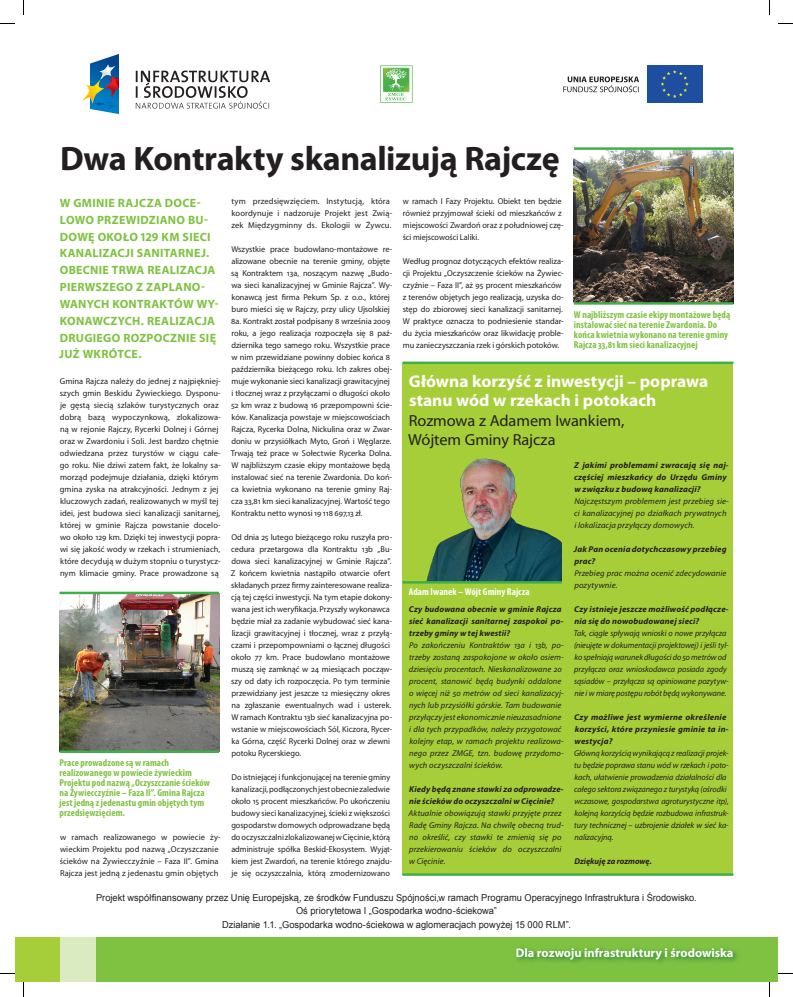
<style>
.page{position:relative;width:793px;height:997px;background:#fff}
.page>*{position:absolute;margin:0;border:0;box-sizing:border-box;transform-origin:0 0}
.t1{font:700 34px "Myriad Pro";letter-spacing:-.01em;color:#231f20}
.t2{font:700 17px/18.7px "Myriad Pro";letter-spacing:.005em;color:#fff}
.t3{font:16px/18.7px "Myriad Pro";letter-spacing:-.005em;color:#231f20}
.t4{font:700 12.4px "Myriad Pro";color:#fff}
.t5{font:700 12px/16.8px "Myriad Pro";letter-spacing:.025em;color:#7fc241}
.t6{font:700 condensed 10px/10px "Myriad Pro";letter-spacing:.005em;color:#7fc241}
.t7{font:700 condensed 10px "Myriad Pro";letter-spacing:.005em;color:#fff}
.t8{font:9.6px/13.4px "Arial";color:#231f20;text-align:center}
.t9{font:8.5px/12px "Myriad Pro";color:#231f20}
.t10{font:italic 8.5px/12px "Myriad Pro";letter-spacing:.005em;color:#231f20}
.t11{font:italic 700 8.5px/12px "Myriad Pro";letter-spacing:.02em;color:#231f20}
.t12{font:italic 700 8.5px "Myriad Pro";color:#231f20}
</style>
<div class="page">
<div style="left:402px;top:363px;width:331px;height:512px;background:#a6ce39"></div>
<svg style="left:136px;top:71px;width:134px;height:38px"></svg>
<div style="left:95px;top:937px;width:683px;height:45px;background:#7fc241"></div>
<div style="left:52px;top:937px;width:43px;height:45px;background:#daeac1"></div>
<div style="left:15px;top:937px;width:44px;height:45px;background:#a6ce39"></div>
<div style="left:513px;top:944px;width:265px;height:36px;background:#00652e;opacity:.75"></div>
<svg style="left:82px;top:54px;width:37px;height:60px"></svg>
<div style="left:646px;top:65px;width:56px;height:38px;background:#1e4ea0"></div>
<svg style="left:660px;top:70px;width:28px;height:28px"></svg>
<svg style="left:563px;top:76px;width:76px;height:16px"></svg>
<svg style="left:380px;top:65px;width:32px;height:38px"></svg>
<img style="left:60px;top:594px;width:159px;height:156px">
<hr style="left:60px;top:591px;width:159px;height:3px;background:#40ae49">
<hr style="left:60px;top:750px;width:159px;height:3px;background:#40ae49">
<img style="left:426px;top:458px;width:136px;height:123px">
<hr style="left:402px;top:581px;width:160px;height:2px;background:#40ae49">
<hr style="left:402px;top:361px;width:331px;height:3px;background:#40ae49">
<hr style="left:402px;top:873px;width:331px;height:3px;background:#40ae49">
<img style="left:574px;top:150px;width:159px;height:152px">
<hr style="left:574px;top:147px;width:159px;height:3px;background:#40ae49">
<hr style="left:574px;top:302px;width:159px;height:3px;background:#40ae49">
<svg style="left:0;top:23px;width:15px;height:1px"></svg>
<svg style="left:778px;top:23px;width:15px;height:1px"></svg>
<svg style="left:0;top:973px;width:15px;height:1px"></svg>
<svg style="left:778px;top:973px;width:15px;height:1px"></svg>
<svg style="left:23px;top:0;width:1px;height:15px"></svg>
<svg style="left:23px;top:982px;width:1px;height:15px"></svg>
<svg style="left:769px;top:0;width:1px;height:15px"></svg>
<svg style="left:769px;top:982px;width:1px;height:15px"></svg>
<h1 class="t1" style="left:60px;top:136px;width:501px">DWA KONTRAKTY SKANALIZUJĄ RAJCZĘ</h1>
<h3 class="t5" style="left:59px;top:194px;width:161px">W GMINIE RAJCZA DOCE-<br>LOWO PRZEWIDZIANO BU-<br>DOWĘ OKOŁO 129 KM SIECI<br>KANALIZACJI SANITARNEJ.<br>OBECNIE TRWA REALIZACJA<br>PIERWSZEGO Z ZAPLANO-<br>WANYCH KONTRAKTÓW WY-<br>KONAWCZYCH. REALIZACJA<br>DRUGIEGO ROZPOCZNIE SIĘ<br>JUŻ WKR</h3>
<p class="t9" style="left:231px;top:195px;width:162px">tym przedsięwzięciem. Instytucją, która koordynuje i nadzoruje Projekt jest Zwią&shy;zek Międzygminny ds. Ekologii w Żywcu.</p>
<p class="t9" style="left:231px;top:243px;width:163px">Wszystkie prace budowlano-montażowe re&shy;alizowane obecnie na terenie gminy, objęte są Kontraktem 13a, noszącym nazwę „Budo&shy;wa sieci kanalizacyjnej w Gminie Rajcza”. Wy&shy;konawcą jest firma Pekum Sp. z o.o., której buro mieści się w Rajczy, przy ulicy Ujsolskiej 8a. Kontrakt został podpisany 8 września 2009 roku, a jego realizacja rozpoczęła się 8 paź&shy;dziernika tego samego roku. Wszystkie prace w nim przewidziane powinny dobiec końca 8 października bieżącego roku. Ich zakres obej&shy;muje wykonanie sieci kanalizacji grawitacyjnej i tłocznej wraz z przyłączami o długości około 52 km wraz z budową 16 przepompowni ście&shy;ków. Kanalizacja powstaje w miejscowościach Rajcza, Rycerka Dolna, Nickulina oraz w Zwar&shy;doniu w przysiółkach Myto, Groń i Węglarze.<br>Trwają też prace w Sołectwie Rycerka Dolna.<br>W najbliższym czasie ekipy montażowe będą instalować sieć na terenie Zwardonia. Do koń&shy;ca kwietnia wykonano na terenie gminy Raj&shy;cza 33,81 km sieci kanalizacyjnej. Wartość tego Kontraktu netto wynosi 19 118 697,13 zł.</p>
<p class="t9" style="left:231px;top:531px;width:163px">Od dnia 25 lutego bieżącego roku ruszyła pro&shy;cedura przetargowa dla Kontraktu 13b „Bu&shy;dowa sieci kanalizacyjnej w Gminie Rajcza”.<br>Z końcem kwietnia nastąpiło otwarcie ofert składanych przez firmy zainteresowane realiza&shy;cją tej części inwestycji. Na tym etapie dokony&shy;wana jest ich weryfikacja. Przyszły wykonawca będzie miał za zadanie wybudować sieć kana&shy;lizacji grawitacyjnej i tłocznej, wraz z przyłą&shy;czami i przepompowniami o łącznej długości około 77 km. Prace budowlano montażowe muszą się zamknąć w 24 miesiącach począw&shy;szy od daty ich rozpoczęcia. Po tym terminie przewidziany jest jeszcze 12 miesięczny okres na zgłaszanie ewentualnych wad i usterek.<br>W ramach Kontraktu 13b sieć kanalizacyjna po&shy;wstanie w miejscowościach Sól, Kiczora, Rycer&shy;ka Górna, część Rycerki Dolnej oraz w zlewni potoku Rycerskiego.</p>
<p class="t9" style="left:231px;top:771px;width:162px">Do istniejącej i funkcjonującej na terenie gminy kanalizacji, podłączonych jest obecnie zaledwie około 15 procent mieszkańców. Po ukończeniu budowy sieci kanalizacyjnej, ścieki z większości gospodarstw domowych odprowadzane będą do oczyszczalni zlokalizowanej wCięcinie, którą administruje spółka Beskid-Ekosystem. Wyjąt&shy;kiem jest Zwardoń, na terenie którego znajdu&shy;je się oczyszczalnia, którą zmodernizowano</p>
<p class="t9" style="left:402px;top:195px;width:162px">w ramach I Fazy Projektu. Obiekt ten będzie również przyjmował ścieki od mieszkańców z miejscowości Zwardoń oraz z południowej czę&shy;ści miejscowości Laliki.</p>
<p class="t9" style="left:402px;top:255px;width:163px">Według prognoz dotyczących efektów realiza&shy;cji Projektu „Oczyszczenie ścieków na Żywiec&shy;czyźnie – Faza II”, aż 95 procent mieszkańców z terenów objętych jego realizacją, uzyska do&shy;stęp do zbiorowej sieci kanalizacji sanitarnej.<br>W praktyce oznacza to podniesienie standar&shy;du życia mieszkańców oraz likwidację proble&shy;mu zanieczyszczania rzek i górskich potoków.</p>
<p class="t6" style="left:574px;top:309px;width:158px">W najbliższym czasie ekipy montażowe będą instalować sieć na terenie Zwardonia. Do końca kwietnia wykonano na terenie gminy Rajcza 33,81 km sieci kanalizacyjnej</p>
<h3 class="t5" style="left:109px;top:346px;width:34px">ÓTCE.</h3>
<p class="t9" style="left:60px;top:375px;width:163px">Gmina Rajcza należy do jednej z najpiękniej&shy;szych gmin Beskidu Żywieckiego. Dysponu&shy;je gęstą siecią szlaków turystycznych oraz dobrą bazą wypoczynkową, zlokalizowa&shy;ną w rejonie Rajczy, Rycerki Dolnej i Górnej oraz w Zwardoniu i Soli. Jest bardzo chętnie odwiedzana przez turystów w ciągu całe&shy;go roku. Nie dziwi zatem fakt, że lokalny sa&shy;morząd podejmuje działania, dzięki którym gmina zyska na atrakcyjności. Jednym z jej kluczowych zadań, realizowanych w myśl tej idei, jest budowa sieci kanalizacji sanitarnej, której w gminie Rajcza powstanie docelo&shy;wo około 129 km. Dzięki tej inwestycji popra&shy;wi się jakość wody w rzekach i strumieniach, które decydują w dużym stopniu o turystycz&shy;nym klimacie gminy. Prace prowadzone są</p>
<h2 class="t2" style="left:409px;top:372px;width:301px">GŁÓWNA KORZYŚĆ Z INWESTYCJI – POPRAWA<br>STANU WÓD W RZEKACH I POTOKACH</h2>
<h3 class="t3" style="left:408px;top:411px;width:218px">Rozmowa z Adamem Iwankiem,<br>Wójtem Gminy Rajcza</h3>
<p class="t11" style="left:574px;top:458px;width:156px">Z jakimi problemami zwracają się naj&shy;częściej mieszkańcy do Urzędu Gminy w związku z budową kanalizacji?</p>
<p class="t10" style="left:574px;top:495px;width:156px">Najczęstszym problemem jest przebieg sie&shy;ci kanalizacyjnej po działkach prywatnych i lokalizacja przyłączy domowych.</p>
<p class="t11" style="left:574px;top:542px;width:154px">Jak Pan ocenia dotychczasowy przebieg prac?</p>
<p class="t10" style="left:574px;top:567px;width:154px">Przebieg prac można ocenić zdecydowanie pozytywnie.</p>
<p class="t11" style="left:574px;top:602px;width:156px">Czy istnieje jeszcze możliwość podłącze&shy;nia się do nowobudowanej sieci?</p>
<p class="t10" style="left:573px;top:627px;width:156px">Tak, ciągle spływają wnioski o nowe przyłącza (nieujęte w dokumentacji projektowej) i jeśli tyl&shy;ko spełniają warunek długości do 50 metrów od przyłącza oraz wnioskodawca posiada zgody sąsiadów – przyłącza są opiniowane pozytyw&shy;nie i w miarę postępu robót będą wykonywane.</p>
<p class="t11" style="left:574px;top:710px;width:156px">Czy możliwe jest wymierne określenie korzyści, które przyniesie gminie ta in&shy;westycja?</p>
<p class="t10" style="left:574px;top:747px;width:156px">Główną korzyścią wynikającą z realizacji projek&shy;tu będzie poprawa stanu wód w rzekach i poto&shy;kach, ułatwienie prowadzenia działalności dla całego sektora związanego z turystyką (ośrodki wczasowe, gospodarstwa agroturystyczne itp), kolejną korzyścią będzie rozbudowa infrastruk&shy;tury technicznej – uzbrojenie działek w sieć ka&shy;nalizacyjną.</p>
<p class="t12" style="left:574px;top:855px;width:79px">Dziękuję za rozmowę.</p>
<p class="t7" style="left:409px;top:585px;width:122px">Adam Iwanek – Wójt Gminy Rajcza</p>
<p class="t11" style="left:409px;top:602px;width:156px">Czy budowana obecnie w gminie Rajcza sieć kanalizacji sanitarnej zaspokoi po&shy;trzeby gminy w tej kwestii?</p>
<p class="t10" style="left:409px;top:639px;width:156px">Po zakończeniu Kontraktów 13a i 13b, po&shy;trzeby zostaną zaspokojone w około osiem&shy;dziesięciu procentach. Nieskanalizowane 20 procent, stanowić będą budynki oddalone o więcej niż 50 metrów od sieci kanalizacyj&shy;nych lub przysiółki górskie. Tam budowanie przyłączy jest ekonomicznie nieuzasadnione i dla tych przypadków, należy przygotować kolejny etap, w ramach projektu realizowa&shy;nego przez ZMGE, tzn. budowę przydomo&shy;wych oczyszczalni ścieków.</p>
<p class="t11" style="left:409px;top:782px;width:156px">Kiedy będą znane stawki za odprowadze&shy;nie ścieków do oczyszczalni w Cięcinie?</p>
<p class="t10" style="left:408px;top:807px;width:156px">Aktualnie obowiązują stawki przyjęte przez Radę Gminy Rajcza. Na chwilę obecną trud&shy;no określić, czy stawki te zmienią się po przekierowaniu ścieków do oczyszczalni w Cięcinie.</p>
<p class="t6" style="left:60px;top:757px;width:152px">Prace prowadzone są w ramach realizowanego w powiecie żywieckim Projektu pod nazwą „Oczyszczanie ścieków na Żywiecczyźnie – Faza II”. Gmina Rajcza jest jedną z jedenastu gmin objętych tym przedsięwzięciem.</p>
<p class="t9" style="left:60px;top:831px;width:163px">w ramach realizowanego w powiecie ży&shy;wieckim Projektu pod nazwą „Oczyszczanie ścieków na Żywiecczyźnie – Faza II”. Gmina Rajcza jest jedną z jedenastu gmin objętych</p>
<p class="t8" style="left:96px;top:891px;width:602px">Projekt współfinansowany przez Unię Europejską, ze środków Funduszu Spójności,w ramach Programu Operacyjnego Infrastruktura i Środowisko.<br>Oś priorytetowa I „Gospodarka wodno-ściekowa”<br>Działanie 1.1. „Gospodarka wodno-ściekowa w aglomeracjach powyżej 15 000 RLM”.</p>
<h3 class="t4" style="left:515px;top:945px;width:219px">DLA ROZWOJU INFRASTRUKTURY I ŚRODOWISKA</h3>
</div>
